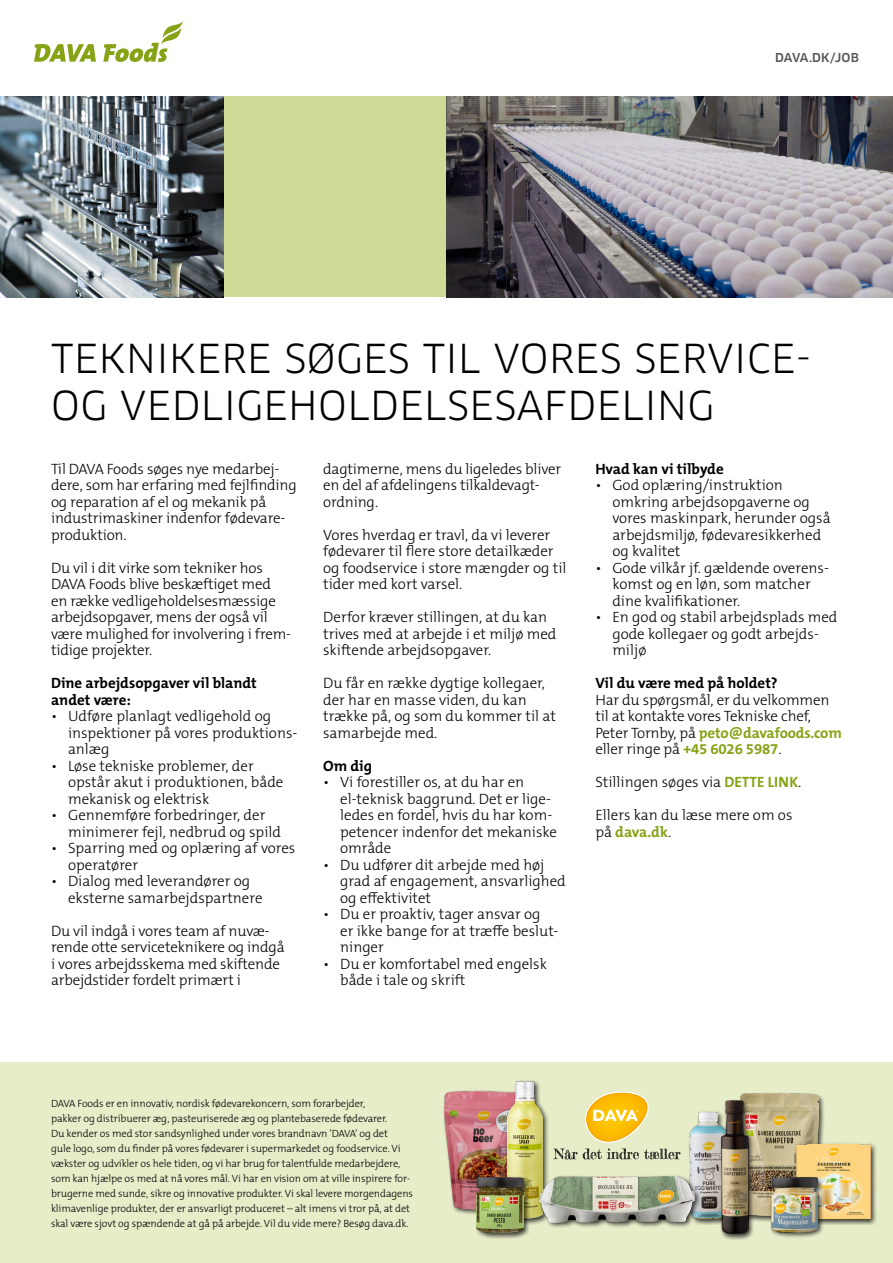
<style>
.page{position:relative;width:893px;height:1263px;background:#fff}
.page>*{position:absolute;margin:0;border:0;box-sizing:border-box;transform-origin:0 0}
.t1{font:39px/46.8px "Clan Pro";letter-spacing:.01em;color:#000}
.t2{font:300 15px/16.5px "The Mix B W3";color:#000}
.t3{font:700 15px/16.5px "The Mix B W7";color:#000}
.t4{font:700 15px "The Mix B W7";letter-spacing:-.01em;color:#86a315}
.t5{font:500 12px "Clan Pro";letter-spacing:.005em;color:#575756}
.t6{font:300 10.5px/15px "The Mix B W3";letter-spacing:-.01em;color:#000}
.s1{font-family:"The Mix B W3";font-weight:300;color:#000}
.s2{font-family:"The Mix B W7";font-weight:700;color:#86a315}
</style>
<div class="page">
<div style="left:223px;top:96px;width:223px;height:201px;background:#cfda97"></div>
<div style="left:0;top:1062px;width:893px;height:201px;background:#e7ecc9"></div>
<img style="left:0;top:96px;width:223px;height:201px">
<img style="left:446px;top:96px;width:447px;height:201px">
<svg style="left:34px;top:44px;width:62px;height:18px"></svg>
<svg style="left:103px;top:21px;width:80px;height:41px"></svg>
<svg style="left:553px;top:1091px;width:128px;height:68px"></svg>
<div style="left:443px;top:1089px;width:86px;height:127px;background:#000;opacity:.75"></div>
<img style="left:445px;top:1092px;width:60px;height:117px">
<div style="left:505px;top:1079px;width:44px;height:145px;background:#000;opacity:.75"></div>
<img style="left:507px;top:1081px;width:35px;height:137px">
<div style="left:475px;top:1175px;width:55px;height:63px;background:#000;opacity:.75"></div>
<img style="left:477px;top:1178px;width:46px;height:54px">
<div style="left:738px;top:1091px;width:87px;height:131px;background:#000;opacity:.75"></div>
<img style="left:740px;top:1094px;width:78px;height:121px">
<div style="left:687px;top:1110px;width:47px;height:115px;background:#000;opacity:.75"></div>
<img style="left:690px;top:1112px;width:29px;height:106px">
<div style="left:537px;top:1174px;width:164px;height:54px;background:#000;opacity:.75"></div>
<img style="left:540px;top:1176px;width:154px;height:46px">
<div style="left:719px;top:1098px;width:35px;height:142px;background:#000;opacity:.75"></div>
<img style="left:721px;top:1101px;width:27px;height:132px">
<div style="left:794px;top:1141px;width:83px;height:84px;background:#000;opacity:.75"></div>
<img style="left:795px;top:1144px;width:77px;height:74px">
<div style="left:769px;top:1175px;width:55px;height:63px;background:#000;opacity:.75"></div>
<img style="left:771px;top:1178px;width:47px;height:54px">
<p class="t5" style="left:775px;top:50px;width:85px">DAVA.DK/JOB</p>
<h1 class="t1" style="left:51px;top:336px;width:762px">TEKNIKERE SØGES TIL VORES SERVICE-<br>OG VEDLIGEHOLDELSESAFDELING</h1>
<p class="t2" style="left:51px;top:461px;width:247px">Til DAVA Foods søges nye medarbej&shy;dere, som har erfaring med fejlfinding og reparation af el og mekanik på industrimaskiner indenfor fødevare&shy;produktion.</p>
<p class="t2" style="left:51px;top:560px;width:242px">Du vil i dit virke som tekniker hos<br>DAVA Foods blive beskæftiget med<br>en række vedligeholdelsesmæssige arbejdsopgaver, mens der også vil være mulighed for involvering i frem&shy;tidige projekter.</p>
<p class="t3" style="left:51px;top:675px;width:207px">Dine arbejdsopgaver vil blandt andet være:</p>
<p class="t2" style="left:68px;top:708px;width:231px;text-indent:-17px">• Udføre planlagt vedligehold og inspektioner på vores produktions&shy;anlæg</p>
<p class="t2" style="left:68px;top:758px;width:217px;text-indent:-17px">• Løse tekniske problemer, der opstår akut i produktionen, både mekanisk og elektrisk</p>
<p class="t2" style="left:68px;top:807px;width:214px;text-indent:-17px">• Gennemføre forbedringer, der minimerer fejl, nedbrud og spild</p>
<p class="t2" style="left:68px;top:840px;width:229px;text-indent:-17px">• Sparring med og oplæring af vores operatører</p>
<p class="t2" style="left:68px;top:873px;width:196px;text-indent:-17px">• Dialog med leverandører og eksterne samarbejdspartnere</p>
<p class="t2" style="left:51px;top:923px;width:235px">Du vil indgå i vores team af nuvæ&shy;rende otte serviceteknikere og indgå i vores arbejdsskema med skiftende arbejdstider fordelt primært i</p>
<p class="t2" style="left:323px;top:461px;width:240px">dagtimerne, mens du ligeledes bliver en del af afdelingens tilkaldevagt&shy;ordning.</p>
<p class="t2" style="left:323px;top:527px;width:245px">Vores hverdag er travl, da vi leverer fødevarer til flere store detailkæder og foodservice i store mængder og til tider med kort varsel.</p>
<p class="t2" style="left:323px;top:609px;width:235px">Derfor kræver stillingen, at du kan trives med at arbejde i et miljø med skiftende arbejdsopgaver.</p>
<p class="t2" style="left:323px;top:675px;width:234px">Du får en række dygtige kollegaer, der har en masse viden, du kan trække på, og som du kommer til at samarbejde med.</p>
<p class="t3" style="left:323px;top:758px;width:50px">Om dig</p>
<p class="t2" style="left:340px;top:774px;width:218px;text-indent:-17px">• Vi forestiller os, at du har en el-teknisk baggrund. Det er lige&shy;ledes en fordel, hvis du har kom&shy;petencer indenfor det mekaniske område</p>
<p class="t2" style="left:340px;top:857px;width:227px;text-indent:-17px">• Du udfører dit arbejde med høj grad af engagement, ansvarlighed og effektivitet</p>
<p class="t2" style="left:340px;top:906px;width:220px;text-indent:-17px">• Du er proaktiv, tager ansvar og<br>er ikke bange for at træffe beslut&shy;ninger</p>
<p class="t2" style="left:340px;top:956px;width:208px;text-indent:-17px">• Du er komfortabel med engelsk både i tale og skrift</p>
<p class="t3" style="left:595px;top:461px;width:130px">Hvad kan vi tilbyde</p>
<p class="t2" style="left:612px;top:477px;width:220px;text-indent:-17px">• God oplæring/instruktion omkring arbejdsopgaverne og vores maskinpark, herunder også arbejdsmiljø, fødevaresikkerhed og kvalitet</p>
<p class="t2" style="left:612px;top:560px;width:218px;text-indent:-17px">• Gode vilkår jf. gældende overens&shy;komst og en løn, som matcher dine kvalifikationer.</p>
<p class="t2" style="left:612px;top:609px;width:227px;text-indent:-17px">• En god og stabil arbejdsplads med gode kollegaer og godt arbejds&shy;miljø</p>
<p class="t3" style="left:595px;top:675px;width:184px">Vil du være med på holdet?</p>
<p class="t2" style="left:595px;top:692px;width:236px">Har du spørgsmål, er du velkommen til at kontakte vores Tekniske chef,</p>
<p class="t4" style="left:595px;top:723px;width:248px"><span class="s1">Peter Tornby, på</span> peto@davafoods.com</p>
<p class="t2" style="left:595px;top:741px;width:188px">eller ringe på <span class="s2">+45 6026 5987</span>.</p>
<p class="t2" style="left:595px;top:774px;width:208px">Stillingen søges via <span class="s2">DETTE LINK</span>.</p>
<p class="t2" style="left:595px;top:807px;width:199px">Ellers kan du læse mere om os</p>
<p class="t4" style="left:595px;top:822px;width:77px"><span class="s1">på</span> dava.dk<span class="s1">.</span></p>
<p class="t6" style="left:51px;top:1095px;width:364px">DAVA Foods er en innovativ, nordisk fødevarekoncern, som forarbejder,<br>pakker og distribuerer æg, pasteuriserede æg og plantebaserede fødevarer.<br>Du kender os med stor sandsynlighed under vores brandnavn ’DAVA’ og det<br>gule logo, som du finder på vores fødevarer i supermarkedet og foodservice. Vi vækster og udvikler os hele tiden, og vi har brug for talentfulde medarbejdere, som kan hjælpe os med at nå vores mål. Vi har en vision om at ville inspirere for&shy;brugerne med sunde, sikre og innovative produkter. Vi skal levere morgendagens klimavenlige produkter, der er ansvarligt produceret – alt imens vi tror på, at det skal være sjovt og spændende at gå på arbejde. Vil du vide mere? Besøg dava.dk.</p>
</div>
